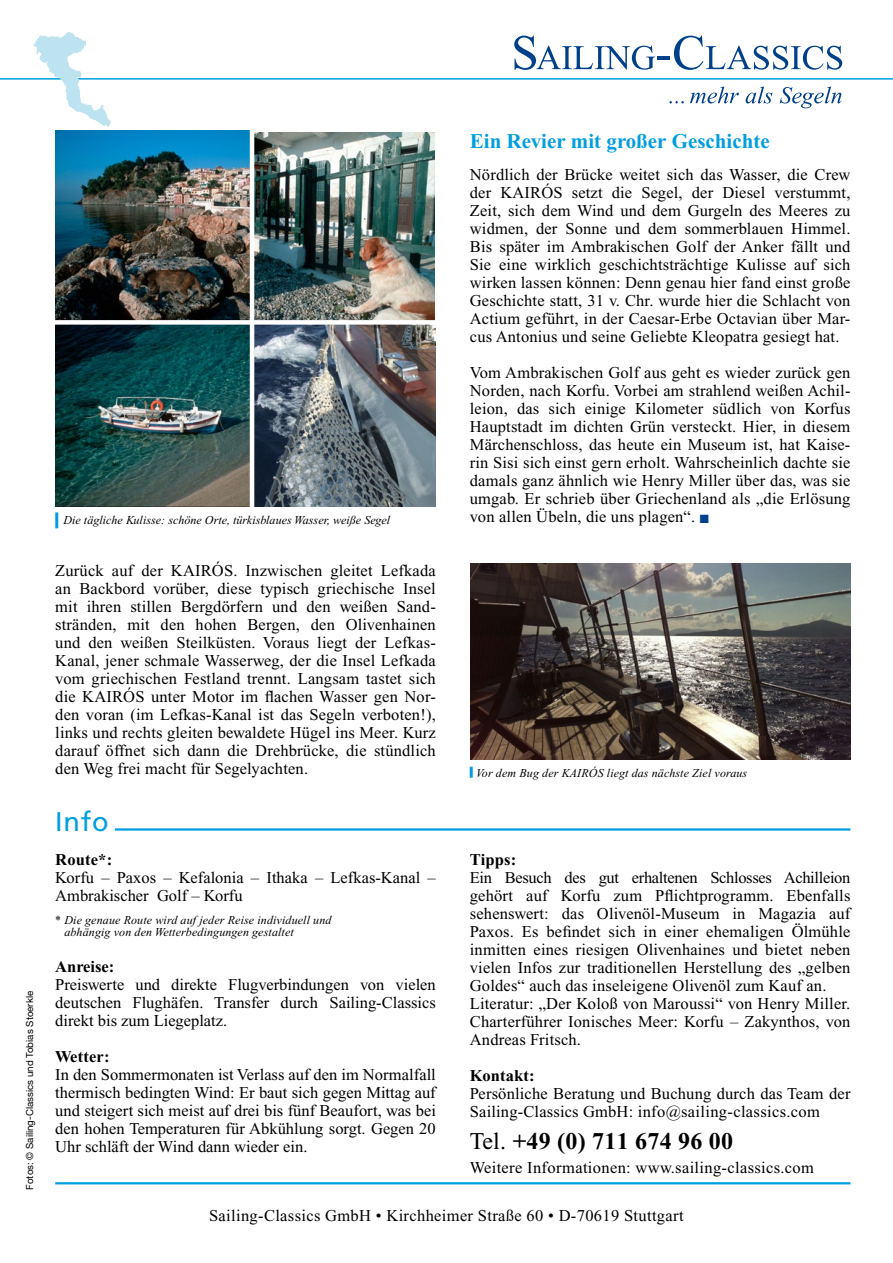
<style>
.page{position:relative;width:893px;height:1263px;background:#fff}
.page>*{position:absolute;margin:0;border:0;box-sizing:border-box;transform-origin:0 0}
.t1{font:27px "Frutiger";color:#009ee0}
.t2{font:700 24px "Times New Roman";letter-spacing:.01em;color:#000}
.t3{font:700 21px "Times New Roman";color:#009ee0}
.t4{font:16.5px/18px "Times New Roman";letter-spacing:.01em;color:#000;text-align:justify}
.t5{font:700 16.5px "Times New Roman";letter-spacing:.01em;color:#000}
.t6{font:italic 12px/12px "Times New Roman";letter-spacing:.01em;color:#000}
.t7{font:9.75px "Helvetica Neue";color:#000}
.s1{color:#003f8a}
.s2{font-style:normal}
.s3{font-weight:400}
</style>
<div class="page">
<svg style="left:669px;top:101px;width:15px;height:2px"></svg>
<svg style="left:690px;top:87px;width:49px;height:16px"></svg>
<svg style="left:746px;top:87px;width:26px;height:16px"></svg>
<svg style="left:780px;top:87px;width:62px;height:21px"></svg>
<svg style="left:514px;top:36px;width:141px;height:34px"></svg>
<hr style="left:658px;top:56px;width:12px;height:4px;background:#003f8a">
<svg style="left:674px;top:36px;width:168px;height:34px"></svg>
<hr style="left:0;top:78px;width:893px;height:2px;background:#009ee0">
<img style="left:254px;top:132px;width:181px;height:188px">
<img style="left:55px;top:325px;width:380px;height:182px">
<img style="left:55px;top:131px;width:195px;height:189px">
<hr style="left:55px;top:512px;width:3px;height:16px;background:#009ee0">
<img style="left:470px;top:563px;width:380px;height:196px">
<svg style="left:470px;top:767px;width:3px;height:11px"></svg>
<svg style="left:34px;top:32px;width:76px;height:94px"></svg>
<hr style="left:250px;top:126px;width:4px;height:383px;background:#fff">
<hr style="left:115px;top:828px;width:735px;height:3px;background:#009ee0">
<hr style="left:55px;top:1182px;width:795px;height:2px;background:#009ee0">
<p class="t7" style="left:24px;top:1190px;width:200px;rotate:-90deg">Fotos: © Sailing-Classics und Tobias Stoerkle</p>
<p class="t3" style="left:470px;top:129px;width:301px">Ein Revier mit großer Geschichte</p>
<p class="t4" style="left:470px;top:166px;width:382px">Nördlich der Brücke weitet sich das Wasser, die Crew der KAIRÓS setzt die Segel, der Diesel verstummt, Zeit, sich dem Wind und dem Gurgeln des Meeres zu widmen, der Sonne und dem sommerblauen Himmel.<br>Bis später im Ambrakischen Golf der Anker fällt und Sie eine wirklich geschichtsträchtige Kulisse auf sich wirken lassen können: Denn genau hier fand einst große Geschichte statt, 31 v. Chr. wurde hier die Schlacht von Actium geführt, in der Caesar-Erbe Octavian über Mar&shy;cus Antonius und seine Geliebte Kleopatra gesiegt hat.</p>
<p class="t4" style="left:470px;top:364px;width:382px">Vom Ambrakischen Golf aus geht es wieder zurück gen Norden, nach Korfu. Vorbei am strahlend weißen Achil&shy;leion, das sich einige Kilometer südlich von Korfus Hauptstadt im dichten Grün versteckt. Hier, in diesem Märchenschloss, das heute ein Museum ist, hat Kaise&shy;rin Sisi sich einst gern erholt. Wahrscheinlich dachte sie damals ganz ähnlich wie Henry Miller über das, was sie umgab. Er schrieb über Griechenland als „die Erlösung</p>
<p class="t6" style="left:63px;top:514px;width:328px">Die tägliche Kulisse: schöne Orte, türkisblaues Wasser, weiße Segel</p>
<p class="t4" style="left:470px;top:508px;width:240px">von allen Übeln, die uns plagen“. <span class="s1">■</span></p>
<p class="t4" style="left:55px;top:562px;width:382px">Zurück auf der KAIRÓS. Inzwischen gleitet Lefkada an Backbord vorüber, diese typisch griechische Insel mit ihren stillen Bergdörfern und den weißen Sand&shy;stränden, mit den hohen Bergen, den Olivenhainen und den weißen Steilküsten. Voraus liegt der Lefkas-Kanal, jener schmale Wasserweg, der die Insel Lefkada vom griechischen Festland trennt. Langsam tastet sich die KAIRÓS unter Motor im flachen Wasser gen Nor&shy;den voran (im Lefkas-Kanal ist das Segeln verboten!), links und rechts gleiten bewaldete Hügel ins Meer. Kurz darauf öffnet sich dann die Drehbrücke, die stündlich den Weg frei macht für Segelyachten.</p>
<h1 class="t1" style="left:55px;top:806px;width:55px">Info</h1>
<p class="t5" style="left:55px;top:850px;width:58px">Route*:</p>
<p class="t4" style="left:55px;top:869px;width:382px">Korfu – Paxos – Kefalonia – Ithaka – Lefkas-Kanal –<br>Ambrakischer Golf – Korfu</p>
<p class="t6" style="left:65px;top:914px;width:268px;text-indent:-9px"><span class="s2">*</span> Die genaue Route wird auf jeder Reise individuell und abhängig von den Wetterbedingungen gestaltet</p>
<p class="t5" style="left:55px;top:957px;width:61px">Anreise:</p>
<p class="t4" style="left:55px;top:975px;width:382px">Preiswerte und direkte Flugverbindungen von vielen deutschen Flughäfen. Transfer durch Sailing-Classics direkt bis zum Liegeplatz.</p>
<p class="t5" style="left:55px;top:1047px;width:56px">Wetter:</p>
<p class="t4" style="left:55px;top:1065px;width:384px">In den Sommermonaten ist Verlass auf den im Normalfall thermisch bedingten Wind: Er baut sich gegen Mittag auf und steigert sich meist auf drei bis fünf Beaufort, was bei den hohen Temperaturen für Abkühlung sorgt. Gegen 20<br>Uhr schläft der Wind dann wieder ein.</p>
<p class="t6" style="left:476px;top:767px;width:273px">Vor dem Bug der KAIRÓS liegt das nächste Ziel voraus</p>
<p class="t5" style="left:470px;top:850px;width:48px">Tipps:</p>
<p class="t4" style="left:470px;top:869px;width:384px;text-align:left">Ein Besuch des gut erhaltenen Schlosses Achilleion gehört auf Korfu zum Pflichtprogramm. Ebenfalls sehenswert: das Olivenöl-Museum in Magazia auf Paxos. Es befindet sich in einer ehemaligen Ölmühle inmitten eines riesigen Olivenhaines und bietet neben vielen Infos zur traditionellen Herstellung des „gelben Goldes“ auch das inseleigene Olivenöl zum Kauf an.<br>Literatur: „Der Koloß von Maroussi“ von Henry Miller.<br>Charterführer Ionisches Meer: Korfu – Zakynthos, von Andreas Fritsch.</p>
<p class="t5" style="left:470px;top:1066px;width:66px">Kontakt:</p>
<p class="t4" style="left:470px;top:1085px;width:382px">Persönliche Beratung und Buchung durch das Team der<br>Sailing-Classics GmbH: info@sailing-classics.com</p>
<h2 class="t2" style="left:470px;top:1127px;width:265px"><span class="s3">Tel.</span> +49 (0) 711 674 96 00</h2>
<p class="t4" style="left:470px;top:1158px;width:346px">Weitere Informationen: www.sailing-classics.com</p>
<p class="t4" style="left:209px;top:1206px;width:476px">Sailing-Classics GmbH • Kirchheimer Straße 60 • D-70619 Stuttgart</p>
</div>
